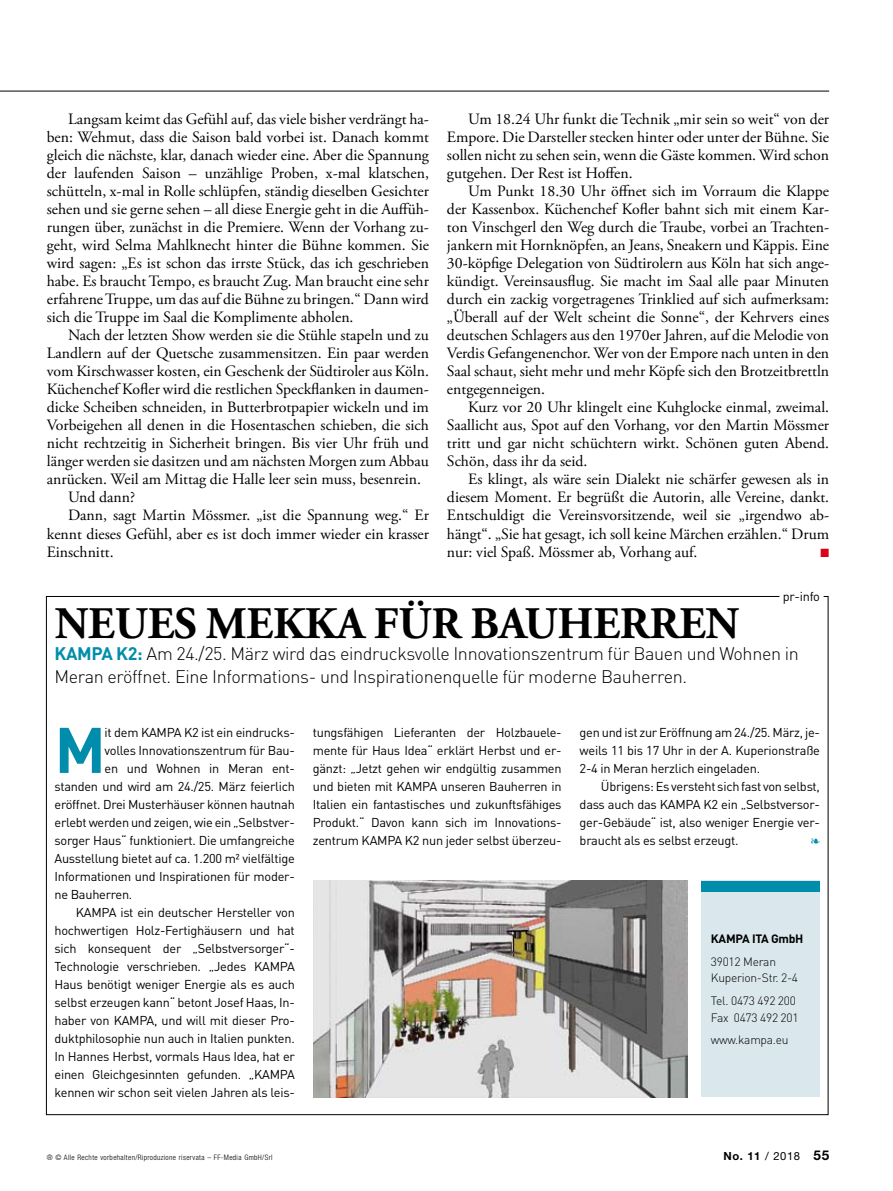
<style>
.page{position:relative;width:893px;height:1191px;background:#fff}
.page>*{position:absolute;margin:0;border:0;box-sizing:border-box;transform-origin:0 0}
.t1{font:700 63.3px "DIN Pro";color:#008dab}
.t2{font:700 45px "Adobe Garamond Pro";letter-spacing:-.005em;color:#000}
.t3{font:300 18px/22.5px "DIN Pro";letter-spacing:-.02em;color:#000}
.t4{font:15.75px/18px "Adobe Garamond Pro";color:#000;text-align:justify}
.t5{font:12.75px/18px "DIN Pro";letter-spacing:-.02em;color:#000;text-align:justify}
.t6{font:300 12px/16.5px "DIN Pro";letter-spacing:-.02em;color:#000}
.t7{font:700 12px "DIN Pro";letter-spacing:-.02em;color:#000}
.t8{font:12px "Zapf Dingbats ITC";color:#db001b;scale:.95 1}
.t9{font:700 11.25px "Helvetica Neue LT Std";letter-spacing:.05em;color:#000}
.t10{font:11.25px "Helvetica Neue LT Std";color:#000}
.t11{font:300 condensed 7.5px "Helvetica Neue LT Std";letter-spacing:.05em;color:#000}
.s1{font-weight:700;color:#008dab}
.s2{font-weight:700;font-size:13.5px}
.s3{font-weight:400}
</style>
<div class="page">
<hr style="left:0;top:91px;width:829px;height:1px;background:#000">
<div style="left:702px;top:881px;width:118px;height:216px;background:#dae7ed"></div>
<div style="left:702px;top:881px;width:118px;height:10px;background:#008dab"></div>
<img style="left:313px;top:881px;width:375px;height:216px">
<svg style="left:775px;top:596px;width:54px;height:29px"></svg>
<p class="t4" style="left:47px;top:111px;width:384px;text-indent:21px">Langsam keimt das Gefühl auf, das viele bisher verdrängt ha&shy;ben: Wehmut, dass die Saison bald vorbei ist. Danach kommt gleich die nächste, klar, danach wieder eine. Aber die Spannung der laufenden Saison – unzählige Proben, x-mal klatschen, schütteln, x-mal in Rolle schlüpfen, ständig dieselben Gesichter sehen und sie gerne sehen – all diese Energie geht in die Auffüh&shy;rungen über, zunächst in die Premiere. Wenn der Vorhang zu&shy;geht, wird Selma Mahlknecht hinter die Bühne kommen. Sie wird sagen: „Es ist schon das irrste Stück, das ich geschrieben habe. Es braucht Tempo, es braucht Zug. Man braucht eine sehr erfahrene Truppe, um das auf die Bühne zu bringen.“ Dann wird sich die Truppe im Saal die Komplimente abholen.</p>
<p class="t4" style="left:68px;top:327px;width:362px">Nach der letzten Show werden sie die Stühle stapeln und zu</p>
<p class="t4" style="left:47px;top:345px;width:384px">Landlern auf der Quetsche zusammensitzen. Ein paar werden</p>
<p class="t4" style="left:47px;top:363px;width:384px">vom Kirschwasser kosten, ein Geschenk der Südtiroler aus Köln.</p>
<p class="t4" style="left:47px;top:381px;width:384px">Küchenchef Kofler wird die restlichen Speckflanken in daumen-</p>
<p class="t4" style="left:47px;top:399px;width:384px">dicke Scheiben schneiden, in Butterbrotpapier wickeln und im</p>
<p class="t4" style="left:47px;top:417px;width:384px">Vorbeigehen all denen in die Hosentaschen schieben, die sich</p>
<p class="t4" style="left:47px;top:435px;width:384px">nicht rechtzeitig in Sicherheit bringen. Bis vier Uhr früh und</p>
<p class="t4" style="left:47px;top:453px;width:384px">länger werden sie dasitzen und am nächsten Morgen zum Abbau</p>
<p class="t4" style="left:47px;top:471px;width:376px">anrücken. Weil am Mittag die Halle leer sein muss, besenrein.</p>
<p class="t4" style="left:68px;top:489px;width:69px">Und dann?</p>
<p class="t4" style="left:68px;top:507px;width:362px">Dann, sagt Martin Mössmer. „ist die Spannung weg.“ Er</p>
<p class="t4" style="left:47px;top:525px;width:384px">kennt dieses Gefühl, aber es ist doch immer wieder ein krasser</p>
<p class="t4" style="left:47px;top:543px;width:68px">Einschnitt.</p>
<p class="t4" style="left:447px;top:111px;width:384px;text-indent:21px">Um 18.24 Uhr funkt die Technik „mir sein so weit“ von der Empore. Die Darsteller stecken hinter oder unter der Bühne. Sie sollen nicht zu sehen sein, wenn die Gäste kommen. Wird schon gutgehen. Der Rest ist Hoffen.</p>
<p class="t4" style="left:447px;top:183px;width:384px;text-indent:21px">Um Punkt 18.30 Uhr öffnet sich im Vorraum die Klappe der Kassenbox. Küchenchef Kofler bahnt sich mit einem Kar&shy;ton Vinschgerl den Weg durch die Traube, vorbei an Trachten&shy;jankern mit Hornknöpfen, an Jeans, Sneakern und Käppis. Eine 30-köpfige Delegation von Südtirolern aus Köln hat sich ange&shy;kündigt. Vereinsausflug. Sie macht im Saal alle paar Minuten durch ein zackig vorgetragenes Trinklied auf sich aufmerksam: „Überall auf der Welt scheint die Sonne“, der Kehrvers eines deutschen Schlagers aus den 1970er Jahren, auf die Melodie von Verdis Gefangenenchor. Wer von der Empore nach unten in den Saal schaut, sieht mehr und mehr Köpfe sich den Brotzeit-brettln entgegenneigen.</p>
<p class="t4" style="left:447px;top:399px;width:384px;text-indent:21px">Kurz vor 20 Uhr klingelt eine Kuhglocke einmal, zweimal.<br>Saallicht aus, Spot auf den Vorhang, vor den Martin Mössmer tritt und gar nicht schüchtern wirkt. Schönen guten Abend.<br>Schön, dass ihr da seid.</p>
<p class="t4" style="left:447px;top:471px;width:384px;text-indent:21px">Es klingt, als wäre sein Dialekt nie schärfer gewesen als in diesem Moment. Er begrüßt die Autorin, alle Vereine, dankt.<br>Entschuldigt die Vereinsvorsitzende, weil sie „irgendwo ab&shy;hängt“. „Sie hat gesagt, ich soll keine Märchen erzählen.“ Drum nur: viel Spaß. Mössmer ab, Vorhang auf.</p>
<p class="t8" style="left:820px;top:547px;width:11px">■</p>
<p class="t5" style="left:783px;top:586px;width:39px">pr-info</p>
<h2 class="t2" style="left:55px;top:597px;width:686px">NEUES MEKKA FÜR BAUHERREN</h2>
<p class="t3" style="left:55px;top:642px;width:746px"><span class="s1">KAMPA K2:</span> Am 24./25. März wird das eindrucksvolle Innovationszentrum für Bauen und Wohnen in<br>Meran eröffnet. Eine Informations- und Inspirationenquelle für moderne Bauherren.</p>
<h1 class="t1" style="left:55px;top:707px;width:53px">M</h1>
<p class="t5" style="left:105px;top:722px;width:192px">it dem KAMPA K2 ist ein eindrucks-</p>
<p class="t5" style="left:105px;top:740px;width:192px">volles Innovationszentrum für Bau-</p>
<p class="t5" style="left:105px;top:758px;width:192px">en und Wohnen in Meran ent-</p>
<p class="t5" style="left:55px;top:776px;width:242px">standen und wird am 24./25. März feierlich</p>
<p class="t5" style="left:55px;top:794px;width:242px">eröffnet. Drei Musterhäuser können hautnah</p>
<p class="t5" style="left:55px;top:812px;width:242px">erlebt werden und zeigen, wie ein „Selbstver-</p>
<p class="t5" style="left:55px;top:830px;width:242px">sorger Haus“ funktioniert. Die umfangreiche</p>
<p class="t5" style="left:55px;top:848px;width:242px">Ausstellung bietet auf ca. 1.200 m² vielfältige</p>
<p class="t5" style="left:55px;top:866px;width:242px">Informationen und Inspirationen für moder-</p>
<p class="t5" style="left:55px;top:884px;width:79px">ne Bauherren.</p>
<p class="t5" style="left:76px;top:902px;width:221px">KAMPA ist ein deutscher Hersteller von</p>
<p class="t5" style="left:55px;top:920px;width:242px">hochwertigen Holz-Fertighäusern und hat</p>
<p class="t5" style="left:55px;top:938px;width:242px">sich konsequent der „Selbstversorger“-</p>
<p class="t5" style="left:55px;top:956px;width:242px">Technologie verschrieben. „Jedes KAMPA</p>
<p class="t5" style="left:55px;top:974px;width:242px">Haus benötigt weniger Energie als es auch</p>
<p class="t5" style="left:55px;top:992px;width:242px">selbst erzeugen kann“ betont Josef Haas, In-</p>
<p class="t5" style="left:55px;top:1010px;width:242px">haber von KAMPA, und will mit dieser Pro-</p>
<p class="t5" style="left:55px;top:1028px;width:242px">duktphilosophie nun auch in Italien punkten.</p>
<p class="t5" style="left:55px;top:1046px;width:242px">In Hannes Herbst, vormals Haus Idea, hat er</p>
<p class="t5" style="left:55px;top:1065px;width:242px">einen Gleichgesinnten gefunden. „KAMPA</p>
<p class="t5" style="left:55px;top:1082px;width:242px">kennen wir schon seit vielen Jahren als leis-</p>
<p class="t5" style="left:313px;top:722px;width:250px">tungsfähigen Lieferanten der Holzbauele&shy;mente für Haus Idea“ erklärt Herbst und er&shy;gänzt: „Jetzt gehen wir endgültig zusammen und bieten mit KAMPA unseren Bauherren in Italien ein fantastisches und zukunftsfähiges Produkt.“ Davon kann sich im Innovations&shy;zentrum KAMPA K2 nun jeder selbst überzeu-</p>
<p class="t5" style="left:580px;top:722px;width:242px">gen und ist zur Eröffnung am 24./25. März, je&shy;weils 11 bis 17 Uhr in der A. Kuperionstraße 2-4 in Meran herzlich eingeladen.</p>
<p class="t5" style="left:580px;top:776px;width:242px;text-indent:21px">Übrigens: Es versteht sich fast von selbst, dass auch das KAMPA K2 ein „Selbstversor&shy;ger-Gebäude“ ist, also weniger Energie ver&shy;braucht als es selbst erzeugt.</p>
<p class="t7" style="left:711px;top:930px;width:94px">KAMPA ITA GmbH</p>
<p class="t6" style="left:711px;top:952px;width:89px">39012 Meran<br>Kuperion-Str. 2-4</p>
<p class="t6" style="left:711px;top:992px;width:89px">Tel. 0473 492 200<br>Fax 0473 492 201</p>
<p class="t6" style="left:711px;top:1031px;width:79px">www.kampa.eu</p>
<p class="t10" style="left:773px;top:1150px;width:58px">/ 2018 <span class="s2">55</span></p>
<p class="t9" style="left:731px;top:1149px;width:70px">No. xx<span class="s3">/ 2018</span></p>
<p class="t11" style="left:47px;top:1153px;width:227px">® © Alle Rechte vorbehalten/Riproduzione riservata – FF-Media GmbH/Srl</p>
<p class="t9" style="left:723px;top:1149px;width:39px">No. 11</p>
</div>
